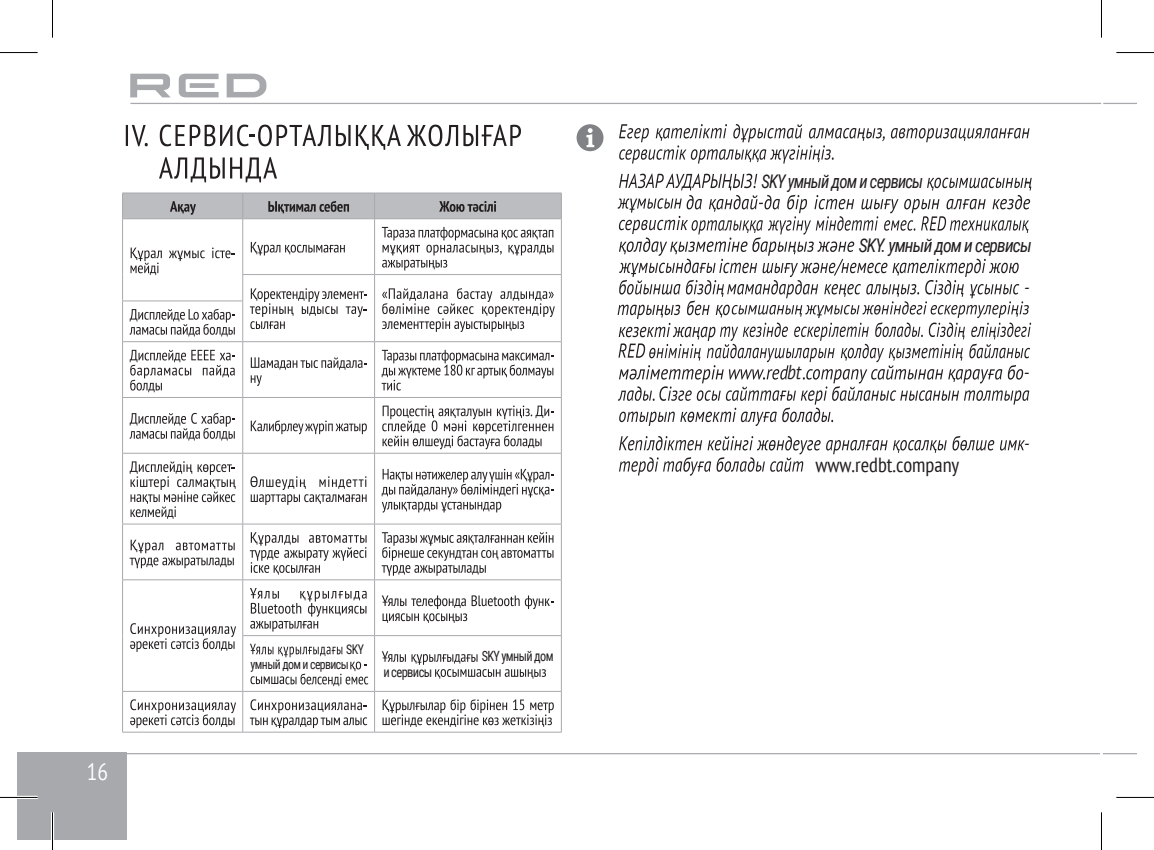
<style>
.page{position:relative;width:1154px;height:850px;background:#fff}
.page>*{position:absolute;margin:0;border:0;box-sizing:border-box;transform-origin:0 0}
.t1{font:23.5px "PT Sans";color:#fff;scale:.83 1}
.t2{font:condensed 20.5px "PT Sans";color:#231f20}
.t3{font:italic 20px "PT Sans";color:#231f20;scale:.8 1}
.t4{font:italic 20px "PT Sans";color:#231f20;scale:.85 1}
.t5{font:italic 18.75px "Roboto Condensed";letter-spacing:-.05em;color:#231f20;scale:.94 1}
.t6{font:italic 18.75px "Roboto Condensed";letter-spacing:-.05em;color:#231f20;scale:.89 1}
.t7{font:14px "Roboto Condensed";letter-spacing:-.05em;color:#231f20;scale:.86 1}
.t8{font:14px "Roboto Condensed";letter-spacing:-.05em;color:#231f20;scale:.89 1}
.t9{font:13.25px/14.2px "Roboto Condensed";letter-spacing:-.05em;color:#231f20;scale:.89 1}
</style>
<div class="page">
<div style="left:17px;top:752px;width:110px;height:87px;background:#a8a9ad"></div>
<hr style="left:130px;top:103px;width:971px;height:1px;background:#a8a9ad">
<hr style="left:102px;top:752px;width:998px;height:2px;background:#a8a9ad">
<hr style="left:1103px;top:103px;width:34px;height:1px;background:#a8a9ad">
<hr style="left:1103px;top:752px;width:34px;height:2px;background:#a8a9ad">
<hr style="left:0;top:795px;width:38px;height:3px;background:#fff">
<hr style="left:51px;top:812px;width:3px;height:37px;background:#fff">
<hr style="left:0;top:52px;width:38px;height:1px;background:#000">
<hr style="left:1116px;top:52px;width:38px;height:1px;background:#000">
<hr style="left:0;top:796px;width:38px;height:1px;background:#000">
<hr style="left:1116px;top:796px;width:38px;height:1px;background:#000">
<hr style="left:52px;top:0;width:1px;height:38px;background:#000">
<hr style="left:52px;top:812px;width:1px;height:37px;background:#000">
<hr style="left:1101px;top:0;width:1px;height:38px;background:#000">
<hr style="left:1101px;top:812px;width:1px;height:37px;background:#000">
<svg style="left:126px;top:125px;width:22px;height:21px"></svg>
<svg style="left:160px;top:124px;width:361px;height:26px"></svg>
<svg style="left:159px;top:157px;width:118px;height:25px"></svg>
<hr style="left:242px;top:397px;width:1px;height:55px;background:#a8a9ad">
<hr style="left:374px;top:397px;width:1px;height:55px;background:#a8a9ad">
<hr style="left:561px;top:397px;width:1px;height:55px;background:#a8a9ad">
<hr style="left:122px;top:397px;width:121px;height:1px;background:#a8a9ad">
<hr style="left:122px;top:397px;width:1px;height:55px;background:#a8a9ad">
<hr style="left:243px;top:397px;width:132px;height:1px;background:#a8a9ad">
<hr style="left:122px;top:452px;width:121px;height:1px;background:#a8a9ad">
<hr style="left:243px;top:452px;width:132px;height:1px;background:#a8a9ad">
<hr style="left:375px;top:397px;width:187px;height:1px;background:#a8a9ad">
<hr style="left:375px;top:452px;width:187px;height:1px;background:#a8a9ad">
<hr style="left:122px;top:192px;width:121px;height:1px;background:#a8a9ad">
<hr style="left:243px;top:192px;width:132px;height:1px;background:#a8a9ad">
<hr style="left:375px;top:192px;width:187px;height:1px;background:#a8a9ad">
<hr style="left:122px;top:219px;width:1px;height:55px;background:#a8a9ad">
<hr style="left:242px;top:219px;width:1px;height:55px;background:#a8a9ad">
<hr style="left:374px;top:219px;width:1px;height:55px;background:#a8a9ad">
<hr style="left:561px;top:219px;width:1px;height:55px;background:#a8a9ad">
<svg style="left:122px;top:274px;width:1px;height:26px"></svg>
<hr style="left:242px;top:274px;width:133px;height:1px;background:#a8a9ad">
<svg style="left:242px;top:275px;width:1px;height:25px"></svg>
<hr style="left:375px;top:274px;width:187px;height:1px;background:#a8a9ad">
<svg style="left:374px;top:275px;width:1px;height:26px"></svg>
<svg style="left:561px;top:275px;width:1px;height:26px"></svg>
<hr style="left:122px;top:300px;width:121px;height:1px;background:#a8a9ad">
<hr style="left:122px;top:301px;width:1px;height:40px;background:#a8a9ad">
<hr style="left:242px;top:301px;width:1px;height:40px;background:#a8a9ad">
<hr style="left:374px;top:301px;width:1px;height:40px;background:#a8a9ad">
<hr style="left:561px;top:301px;width:1px;height:40px;background:#a8a9ad">
<hr style="left:122px;top:341px;width:121px;height:1px;background:#a8a9ad">
<hr style="left:122px;top:342px;width:1px;height:55px;background:#a8a9ad">
<hr style="left:243px;top:341px;width:132px;height:1px;background:#a8a9ad">
<hr style="left:242px;top:342px;width:1px;height:55px;background:#a8a9ad">
<hr style="left:375px;top:341px;width:187px;height:1px;background:#a8a9ad">
<hr style="left:374px;top:342px;width:1px;height:55px;background:#a8a9ad">
<hr style="left:561px;top:342px;width:1px;height:55px;background:#a8a9ad">
<hr style="left:122px;top:453px;width:1px;height:70px;background:#a8a9ad">
<hr style="left:242px;top:453px;width:1px;height:70px;background:#a8a9ad">
<hr style="left:374px;top:453px;width:1px;height:70px;background:#a8a9ad">
<hr style="left:561px;top:453px;width:1px;height:70px;background:#a8a9ad">
<hr style="left:122px;top:523px;width:121px;height:1px;background:#a8a9ad">
<hr style="left:122px;top:524px;width:1px;height:55px;background:#a8a9ad">
<hr style="left:243px;top:523px;width:132px;height:1px;background:#a8a9ad">
<hr style="left:242px;top:524px;width:1px;height:55px;background:#a8a9ad">
<hr style="left:375px;top:523px;width:187px;height:1px;background:#a8a9ad">
<hr style="left:374px;top:524px;width:1px;height:55px;background:#a8a9ad">
<hr style="left:561px;top:524px;width:1px;height:55px;background:#a8a9ad">
<hr style="left:122px;top:579px;width:121px;height:1px;background:#a8a9ad">
<hr style="left:122px;top:580px;width:1px;height:55px;background:#a8a9ad">
<hr style="left:243px;top:579px;width:132px;height:1px;background:#a8a9ad">
<hr style="left:242px;top:580px;width:1px;height:55px;background:#a8a9ad">
<hr style="left:375px;top:579px;width:187px;height:1px;background:#a8a9ad">
<hr style="left:374px;top:580px;width:1px;height:55px;background:#a8a9ad">
<hr style="left:561px;top:580px;width:1px;height:55px;background:#a8a9ad">
<hr style="left:122px;top:635px;width:1px;height:55px;background:#a8a9ad">
<hr style="left:242px;top:635px;width:133px;height:1px;background:#a8a9ad">
<hr style="left:242px;top:635px;width:1px;height:55px;background:#a8a9ad">
<hr style="left:375px;top:635px;width:187px;height:1px;background:#a8a9ad">
<hr style="left:374px;top:635px;width:1px;height:55px;background:#a8a9ad">
<hr style="left:561px;top:635px;width:1px;height:55px;background:#a8a9ad">
<hr style="left:122px;top:690px;width:121px;height:1px;background:#a8a9ad">
<hr style="left:122px;top:691px;width:1px;height:40px;background:#a8a9ad">
<hr style="left:243px;top:690px;width:132px;height:1px;background:#a8a9ad">
<hr style="left:242px;top:691px;width:1px;height:40px;background:#a8a9ad">
<hr style="left:375px;top:690px;width:187px;height:1px;background:#a8a9ad">
<hr style="left:374px;top:691px;width:1px;height:40px;background:#a8a9ad">
<hr style="left:561px;top:691px;width:1px;height:40px;background:#a8a9ad">
<hr style="left:122px;top:731px;width:121px;height:1px;background:#a8a9ad">
<hr style="left:243px;top:731px;width:132px;height:1px;background:#a8a9ad">
<hr style="left:375px;top:731px;width:187px;height:1px;background:#a8a9ad">
<svg style="left:122px;top:193px;width:440px;height:26px"></svg>
<svg style="left:131px;top:247px;width:104px;height:28px"></svg>
<svg style="left:251px;top:242px;width:94px;height:13px"></svg>
<svg style="left:382px;top:227px;width:171px;height:43px"></svg>
<svg style="left:250px;top:288px;width:117px;height:41px"></svg>
<svg style="left:382px;top:288px;width:173px;height:44px"></svg>
<svg style="left:130px;top:308px;width:105px;height:28px"></svg>
<svg style="left:130px;top:349px;width:105px;height:43px"></svg>
<svg style="left:251px;top:357px;width:116px;height:12px"></svg>
<svg style="left:251px;top:375px;width:11px;height:11px"></svg>
<svg style="left:382px;top:349px;width:172px;height:41px"></svg>
<svg style="left:130px;top:413px;width:105px;height:27px"></svg>
<svg style="left:251px;top:420px;width:116px;height:14px"></svg>
<svg style="left:382px;top:405px;width:172px;height:44px"></svg>
<svg style="left:130px;top:461px;width:106px;height:57px"></svg>
<svg style="left:250px;top:476px;width:117px;height:28px"></svg>
<svg style="left:382px;top:468px;width:172px;height:44px"></svg>
<svg style="left:130px;top:539px;width:105px;height:29px"></svg>
<svg style="left:250px;top:532px;width:117px;height:42px"></svg>
<svg style="left:382px;top:532px;width:171px;height:43px"></svg>
<svg style="left:130px;top:623px;width:106px;height:28px"></svg>
<svg style="left:250px;top:588px;width:117px;height:43px"></svg>
<svg style="left:382px;top:595px;width:172px;height:27px"></svg>
<svg style="left:250px;top:643px;width:118px;height:42px"></svg>
<svg style="left:382px;top:651px;width:164px;height:27px"></svg>
<svg style="left:130px;top:699px;width:106px;height:28px"></svg>
<svg style="left:250px;top:699px;width:117px;height:28px"></svg>
<svg style="left:382px;top:699px;width:172px;height:27px"></svg>
<svg style="left:619px;top:124px;width:410px;height:39px"></svg>
<svg style="left:617px;top:173px;width:415px;height:253px"></svg>
<svg style="left:619px;top:436px;width:406px;height:39px"></svg>
<svg style="left:576px;top:124px;width:27px;height:27px"></svg>
<svg style="left:130px;top:74px;width:136px;height:23px"></svg>
<p class="t1" style="left:87px;top:756px;width:27px">16</p>
<p class="t9" style="left:251px;top:641px;width:129px;text-indent:96px">SKY умный дом и сервисы</p>
<p class="t7" style="left:482px;top:646px;width:85px">SKY умный дом</p>
<p class="t8" style="left:383px;top:661px;width:57px">и сервисы</p>
<p class="t6" style="left:761px;top:168px;width:183px">SKY умный дом и сервисы</p>
<p class="t3" style="left:1024px;top:168px;width:8px">-</p>
<p class="t5" style="left:859px;top:232px;width:186px">SKY. умный дом и сервисы</p>
<p class="t4" style="left:787px;top:359px;width:18px">bt</p>
<p class="t2" style="left:815px;top:451px;width:145px">www.redbt.company</p>
<p class="t3" style="left:1024px;top:274px;width:8px">-</p>
<p class="t4" style="left:1024px;top:359px;width:8px">-</p>
<p class="t3" style="left:1024px;top:430px;width:8px">-</p>
</div>
